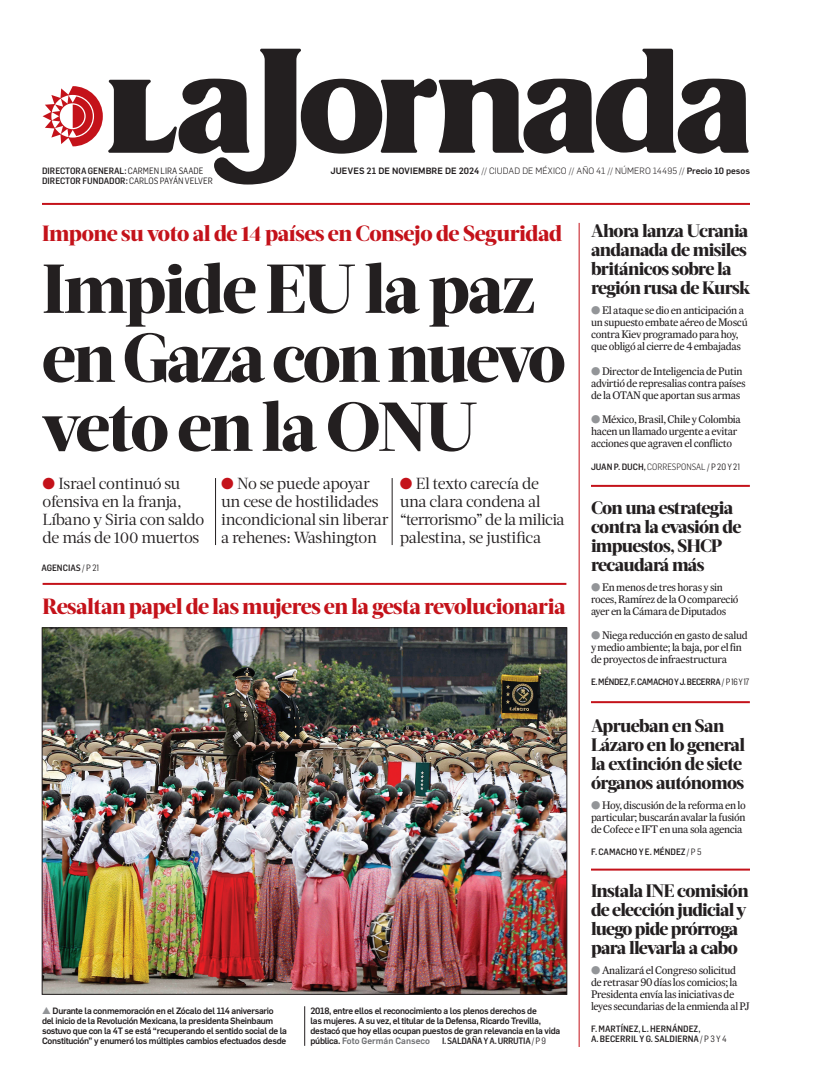
<style>
.page{position:relative;width:822px;height:1089px;background:#fff}
.page>*{position:absolute;margin:0;border:0;box-sizing:border-box;transform-origin:0 0}
.t1{font:800 69px/69px "Acta Headline";letter-spacing:-.035em;color:#231f20}
.t2{font:800 22px "Acta Headline";letter-spacing:-.02em;color:#c4121a}
.t3{font:800 18px/19px "Acta Headline";letter-spacing:-.035em;color:#231f20}
.t4{font:16px/18px "Acta Deck";letter-spacing:-.02em;color:#231f20}
.t5{font:11px/12px "Expresso Tx";letter-spacing:-.03em;color:#231f20}
.t6{font:500 9px/10px "Flama";letter-spacing:-.03em;color:#231f20}
.t7{font:500 9px/10px "Flama Semicond";color:#231f20}
.t8{font:500 9px "Flama";letter-spacing:.01em;color:#231f20}
.t9{font:500 9px "Flama Semicond";letter-spacing:-.035em;color:#231f20}
.t10{font:300 9px "Flama Semicond";color:#231f20}
.s1{font-weight:400}
.s2{font-weight:300}
.s3{color:#c4121a}
.s4{color:#939598}
.s5{color:#6c6d70}
.s6{font-weight:500}
</style>
<div class="page">
<svg style="left:43px;top:49px;width:706px;height:136px"></svg>
<hr style="left:42px;top:203px;width:708px;height:2px;background:#c4121a">
<hr style="left:579px;top:223px;width:1px;height:824px;background:#c4121a">
<hr style="left:392px;top:478px;width:1px;height:67px;background:#231f20">
<hr style="left:215px;top:478px;width:1px;height:67px;background:#231f20">
<hr style="left:305px;top:1006px;width:1px;height:40px;background:#231f20">
<img style="left:44px;top:630px;width:521px;height:362px">
<hr style="left:591px;top:485px;width:159px;height:2px;background:#c4121a">
<hr style="left:43px;top:583px;width:523px;height:2px;background:#c4121a">
<hr style="left:591px;top:701px;width:159px;height:2px;background:#c4121a">
<hr style="left:591px;top:869px;width:159px;height:2px;background:#c4121a">
<p class="t7" style="left:42px;top:166px;width:163px">DIRECTORA GENERAL: <span class="s1">CARMEN LIRA SAADE</span></p>
<p class="t8" style="left:330px;top:164px;width:421px">JUEVES 21 DE NOVIEMBRE DE 2024 <span class="s2">// CIUDAD DE MÉXICO // AÑO 41 // NÚMERO 14495 //</span> Precio 10 pesos</p>
<p class="t7" style="left:42px;top:176px;width:172px">DIRECTOR FUNDADOR: <span class="s1">CARLOS PAYÁN VELVER</span></p>
<h2 class="t2" style="left:42px;top:221px;width:522px">Impone su voto al de 14 países en Consejo de Seguridad</h2>
<h1 class="t1" style="left:42px;top:255px;width:525px">Impide EU la paz en Gaza con nuevo veto en la ONU</h1>
<h3 class="t4" style="left:43px;top:475px;width:163px"><span class="s3">●</span> Israel continuó su ofensiva en la franja,<br>Líbano y Siria con saldo de más de 100 muertos</h3>
<h3 class="t4" style="left:221px;top:475px;width:169px"><span class="s3">●</span> No se puede apoyar un cese de hostilidades incondicional sin liberar a rehenes: Washington</h3>
<h3 class="t4" style="left:400px;top:475px;width:166px"><span class="s3">●</span> El texto carecía de una clara condena al “terrorismo” de la milicia palestina, se justifica</h3>
<p class="t7" style="left:41px;top:562px;width:60px">AGENCIAS <span class="s1">/ P 21</span></p>
<h2 class="t2" style="left:43px;top:593px;width:525px">Resaltan papel de las mujeres en la gesta revolucionaria</h2>
<p class="t6" style="left:42px;top:1005px;width:246px"><span class="s4">▲</span> Durante la conmemoración en el Zócalo del 114 aniversario del inicio de la Revolución Mexicana, la presidenta Sheinbaum sostuvo que con la 4T se está “recuperando el sentido social de la Constitución” y enumeró los múltiples cambios efectuados desde</p>
<p class="t6" style="left:310px;top:1005px;width:251px">2018, entre ellos el reconocimiento a los plenos derechos de<br>las mujeres. A su vez, el titular de la Defensa, Ricardo Trevilla, destacó que hoy ellas ocupan puestos de gran relevancia en la vida pública. <span class="s5">Foto Germán Canseco</span></p>
<p class="t9" style="left:442px;top:1035px;width:105px">I. SALDAÑA Y A. URRUTIA <span class="s1">/ P 9</span></p>
<h3 class="t3" style="left:591px;top:222px;width:161px">Ahora lanza Ucrania andanada de misiles británicos sobre la región rusa de Kursk</h3>
<p class="t5" style="left:591px;top:304px;width:158px"><span class="s4">●</span> El ataque se dio en anticipación a un supuesto embate aéreo de Moscú contra Kiev programado para hoy, que obligó al cierre de 4 embajadas</p>
<p class="t5" style="left:591px;top:365px;width:156px"><span class="s4">●</span> Director de Inteligencia de Putin advirtió de represalias contra países de la OTAN que aportan sus armas</p>
<p class="t5" style="left:591px;top:413px;width:151px"><span class="s4">●</span> México, Brasil, Chile y Colombia hacen un llamado urgente a evitar acciones que agraven el conflicto</p>
<p class="t10" style="left:591px;top:461px;width:151px"><span class="s6">JUAN P. DUCH,</span> CORRESPONSAL <span class="s1">/ P 20 Y 21</span></p>
<h3 class="t3" style="left:591px;top:498px;width:152px">Con una estrategia contra la evasión de impuestos, SHCP recaudará más</h3>
<p class="t5" style="left:591px;top:581px;width:149px"><span class="s4">●</span> En menos de tres horas y sin roces, Ramírez de la O compareció ayer en la Cámara de Diputados</p>
<p class="t5" style="left:591px;top:629px;width:158px"><span class="s4">●</span> Niega reducción en gasto de salud y medio ambiente; la baja, por el fin de proyectos de infraestructura</p>
<p class="t9" style="left:591px;top:676px;width:160px">E. MÉNDEZ, F. CAMACHO Y J. BECERRA<span class="s1">/ P 16 Y 17</span></p>
<h3 class="t3" style="left:591px;top:716px;width:155px">Aprueban en San<br>Lázaro en lo general la extinción de siete órganos autónomos</h3>
<p class="t5" style="left:591px;top:799px;width:156px;text-align:justify"><span class="s4">●</span> Hoy, discusión de la reforma en lo particular; buscarán avalar la fusión de Cofece e IFT en una sola agencia</p>
<p class="t7" style="left:591px;top:846px;width:112px">F. CAMACHO Y E. MÉNDEZ <span class="s1">/ P 5</span></p>
<h3 class="t3" style="left:591px;top:882px;width:159px">Instala INE comisión de elección judicial y luego pide prórroga para llevarla a cabo</h3>
<p class="t5" style="left:591px;top:964px;width:160px"><span class="s4">●</span> Analizará el Congreso solicitud de retrasar 90 días los comicios; la Presidenta envía las iniciativas de leyes secundarias de la enmienda al PJ</p>
<p class="t7" style="left:591px;top:1024px;width:137px">F. MARTÍNEZ, L. HERNÁNDEZ,<br>A. BECERRIL Y G. SALDIERNA <span class="s1">/ P 3 Y 4</span></p>
</div>
